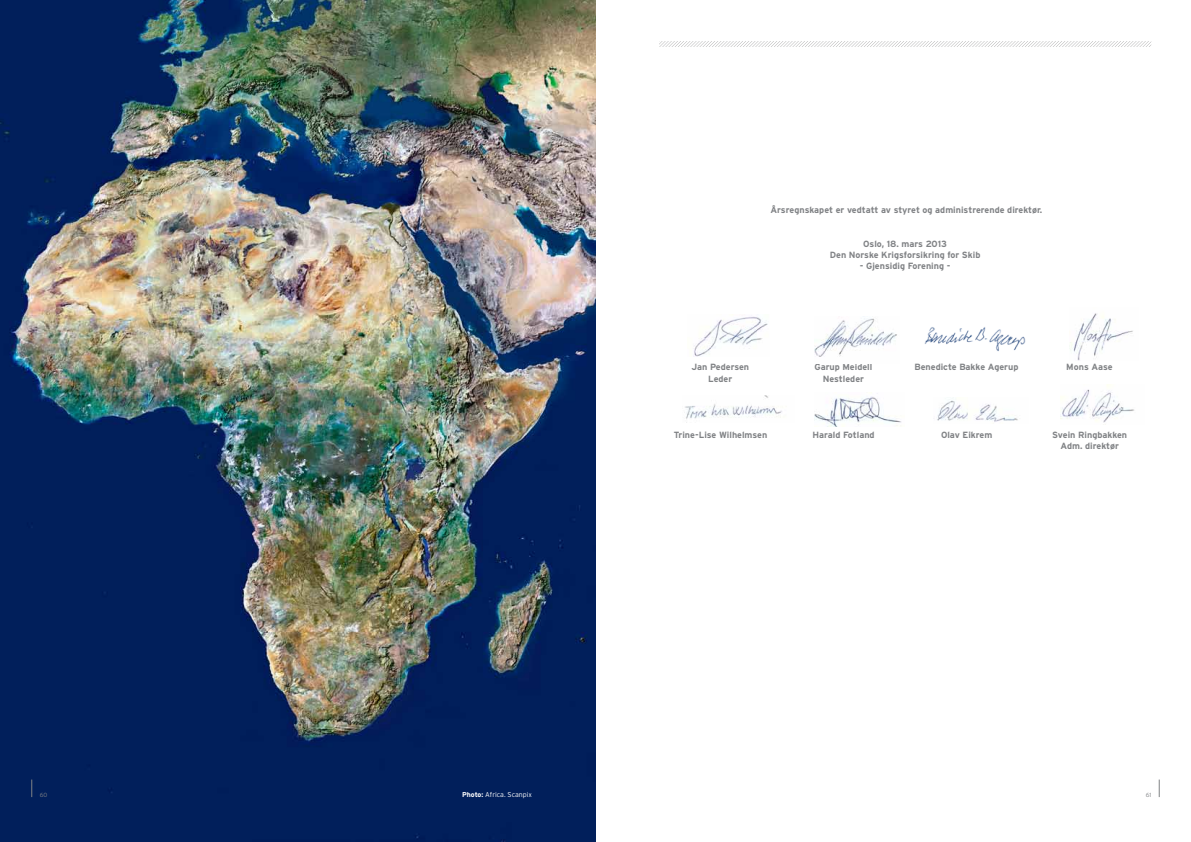
<style>
.page{position:relative;width:1191px;height:842px;background:#fff}
.page>*{position:absolute;margin:0;border:0;box-sizing:border-box;transform-origin:0 0}
.t1{font:700 9px/11.2px "Interstate";color:#808285;text-align:center}
.t2{font:300 7px "Interstate";color:#fff}
.t3{font:300 6px "Interstate";color:#808285}
.s1{font-weight:700}
</style>
<div class="page">
<svg style="left:659px;top:42px;width:492px;height:5px"></svg>
<img style="left:694px;top:316px;width:74px;height:41px">
<img style="left:814px;top:318px;width:83px;height:39px">
<img style="left:924px;top:327px;width:102px;height:25px">
<img style="left:1070px;top:313px;width:63px;height:47px">
<img style="left:684px;top:396px;width:98px;height:27px">
<img style="left:814px;top:392px;width:87px;height:35px">
<img style="left:937px;top:400px;width:81px;height:22px">
<img style="left:1060px;top:385px;width:75px;height:40px">
<img style="left:0;top:0;width:595px;height:842px">
<svg style="left:31px;top:779px;width:1px;height:18px"></svg>
<svg style="left:1159px;top:779px;width:1px;height:18px"></svg>
<p class="t1" style="left:770px;top:204px;width:273px">Årsregnskapet er vedtatt av styret og administrerende direktør.</p>
<p class="t1" style="left:829px;top:238px;width:152px">Oslo, 18. mars 2013<br>Den Norske Krigsforsikring for Skib</p>
<p class="t1" style="left:860px;top:261px;width:92px">- Gjensidig Forening -</p>
<p class="t1" style="left:691px;top:362px;width:59px">Jan Pedersen<br>Leder</p>
<p class="t1" style="left:814px;top:362px;width:59px">Garup Meidell<br>Nestleder</p>
<p class="t1" style="left:914px;top:362px;width:106px">Benedicte Bakke Agerup</p>
<p class="t1" style="left:1066px;top:362px;width:48px">Mons Aase</p>
<p class="t1" style="left:673px;top:429px;width:95px">Trine-Lise Wilhelmsen</p>
<p class="t1" style="left:812px;top:429px;width:64px">Harald Fotland</p>
<p class="t1" style="left:941px;top:429px;width:53px">Olav Eikrem</p>
<p class="t1" style="left:1052px;top:429px;width:76px">Svein Ringbakken<br>Adm. direktør</p>
<p class="t3" style="left:40px;top:792px;width:9px">60</p>
<p class="t2" style="left:462px;top:791px;width:71px"><span class="s1">Photo:</span> Africa. Scanpix</p>
<p class="t3" style="left:1145px;top:792px;width:7px">61</p>
</div>
